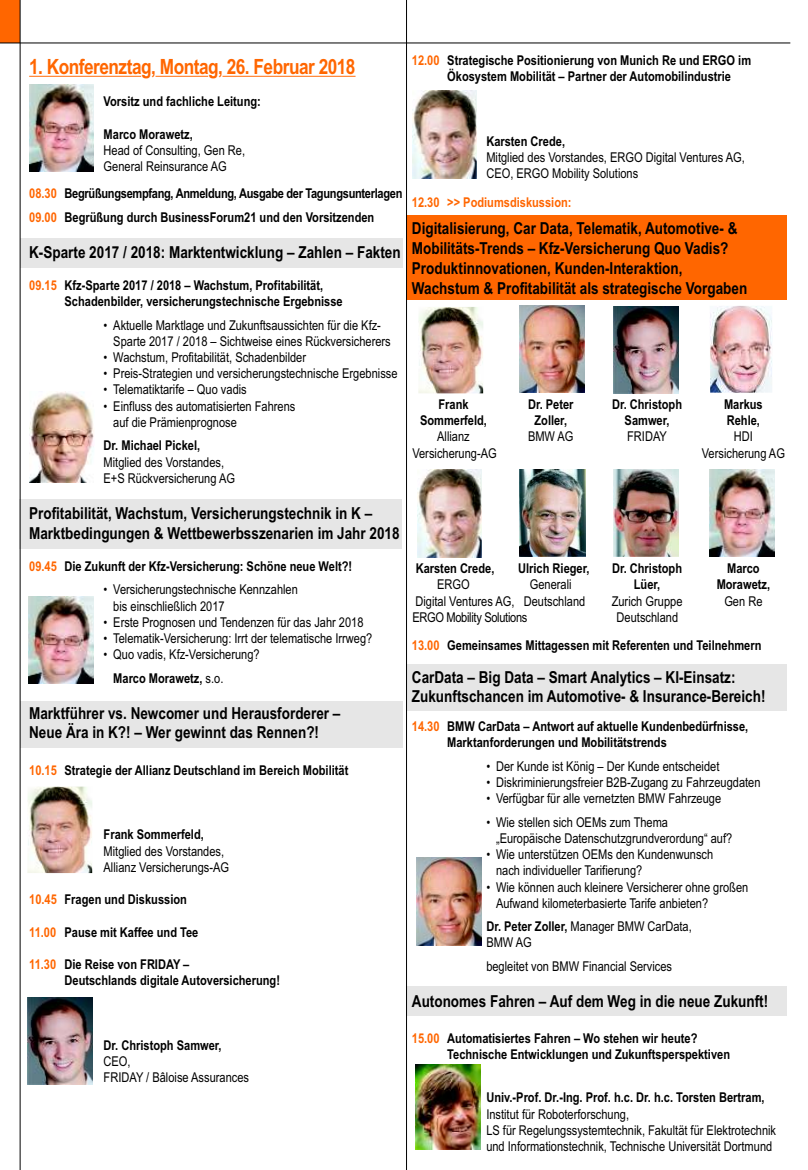
<style>
.page{position:relative;width:808px;height:1170px;background:#fff}
.page>*{position:absolute;margin:0;border:0;box-sizing:border-box;transform-origin:0 0}
.t1{font:700 21px "Arial Narrow";letter-spacing:-.025em;color:#f60}
.t2{font:700 16.5px/19.8px "Arial Narrow";color:#000}
.t3{font:13.5px/16.2px "Arial Narrow";color:#000}
.t4{font:700 13.5px/16.2px "Arial Narrow";color:#000}
.t5{font:700 13.5px/23.4px "Arial Narrow";letter-spacing:-.025em;color:#000}
.t6{font:700 13.5px/23.4px "Arial Narrow";color:#f60}
.t7{font:13.5px "Arial Narrow";letter-spacing:-.025em;color:#000}
.s1{font-weight:700}
</style>
<div class="page">
<div style="left:406px;top:986px;width:381px;height:30px;background:#e6e6e6"></div>
<div style="left:406px;top:663px;width:381px;height:47px;background:#e6e6e6"></div>
<div style="left:0;top:0;width:20px;height:43px;background:#f60"></div>
<div style="left:19px;top:499px;width:383px;height:49px;background:#e6e6e6"></div>
<div style="left:20px;top:700px;width:382px;height:47px;background:#e6e6e6"></div>
<div style="left:407px;top:215px;width:380px;height:84px;background:#f60"></div>
<div style="left:20px;top:238px;width:383px;height:30px;background:#e6e6e6"></div>
<hr style="left:0;top:43px;width:790px;height:1px;background:#000">
<hr style="left:406px;top:0;width:1px;height:1169px;background:#000">
<hr style="left:29px;top:76px;width:112px;height:1px;background:#f60">
<hr style="left:155px;top:76px;width:53px;height:1px;background:#f60">
<hr style="left:222px;top:76px;width:133px;height:1px;background:#f60">
<img style="left:29px;top:84px;width:65px;height:87px">
<img style="left:29px;top:596px;width:64px;height:87px">
<hr style="left:20px;top:0;width:1px;height:1169px;background:#000">
<img style="left:27px;top:786px;width:65px;height:87px">
<img style="left:27px;top:997px;width:66px;height:86px">
<img style="left:418px;top:307px;width:65px;height:86px">
<img style="left:710px;top:470px;width:64px;height:86px">
<img style="left:613px;top:306px;width:66px;height:87px">
<img style="left:519px;top:469px;width:67px;height:87px">
<img style="left:613px;top:470px;width:65px;height:86px">
<img style="left:417px;top:857px;width:65px;height:88px">
<img style="left:519px;top:305px;width:65px;height:87px">
<img style="left:416px;top:1064px;width:64px;height:85px">
<img style="left:710px;top:306px;width:62px;height:86px">
<img style="left:417px;top:469px;width:65px;height:88px">
<img style="left:412px;top:91px;width:64px;height:88px">
<img style="left:30px;top:391px;width:64px;height:91px">
<h1 class="t1" style="left:29px;top:59px;width:328px">1. Konferenztag, Montag, 26. Februar 2018</h1>
<p class="t4" style="left:104px;top:95px;width:159px">Vorsitz und fachliche Leitung:</p>
<p class="t4" style="left:104px;top:127px;width:91px">Marco Morawetz,</p>
<p class="t3" style="left:104px;top:143px;width:143px">Head of Consulting, Gen Re,<br>General Reinsurance AG</p>
<p class="t5" style="left:65px;top:183px;width:339px">Begrüßungsempfang, Anmeldung, Ausgabe der Tagungsunterlagen<br>Begrüßung durch BusinessForum21 und den Vorsitzenden</p>
<p class="t2" style="left:29px;top:243px;width:373px">K-Sparte 2017 / 2018: Marktentwicklung – Zahlen – Fakten</p>
<p class="t4" style="left:65px;top:278px;width:280px">Kfz-Sparte 2017 / 2018 – Wachstum, Profitabilität,<br>Schadenbilder, versicherungstechnische Ergebnisse</p>
<p class="t3" style="left:113px;top:318px;width:279px;text-indent:-10px">• Aktuelle Marktlage und Zukunftsaussichten für die Kfz-<br>Sparte 2017 / 2018 – Sichtweise eines Rückversicherers</p>
<p class="t3" style="left:104px;top:350px;width:204px">• Wachstum, Profitabilität, Schadenbilder</p>
<p class="t3" style="left:104px;top:366px;width:295px">• Preis-Strategien und versicherungstechnische Ergebnisse</p>
<p class="t3" style="left:104px;top:383px;width:145px">• Telematiktarife – Quo vadis</p>
<p class="t3" style="left:113px;top:399px;width:184px;text-indent:-10px">• Einfluss des automatisierten Fahrens auf die Prämienprognose</p>
<p class="t4" style="left:104px;top:438px;width:98px">Dr. Michael Pickel,</p>
<p class="t3" style="left:104px;top:455px;width:133px">Mitglied des Vorstandes,<br>E+S Rückversicherung AG</p>
<p class="t2" style="left:29px;top:504px;width:372px">Profitabilität, Wachstum, Versicherungstechnik in K –<br>Marktbedingungen &amp; Wettbewerbsszenarien im Jahr 2018</p>
<p class="t4" style="left:65px;top:559px;width:289px">Die Zukunft der Kfz-Versicherung: Schöne neue Welt?!</p>
<p class="t3" style="left:113px;top:582px;width:186px;text-indent:-10px">• Versicherungstechnische Kennzahlen bis einschließlich 2017</p>
<p class="t3" style="left:104px;top:615px;width:261px">• Erste Prognosen und Tendenzen für das Jahr 2018</p>
<p class="t3" style="left:104px;top:631px;width:270px">• Telematik-Versicherung: Irrt der telematische Irrweg?</p>
<p class="t3" style="left:113px;top:644px;width:148px;line-height:23.4px;text-indent:-10px">• Quo vadis, Kfz-Versicherung?<br><span class="s1">Marco Morawetz,</span> s.o.</p>
<p class="t2" style="left:29px;top:704px;width:313px">Marktführer vs. Newcomer und Herausforderer –<br>Neue Ära in K?! – Wer gewinnt das Rennen?!</p>
<p class="t4" style="left:65px;top:762px;width:285px">Strategie der Allianz Deutschland im Bereich Mobilität</p>
<p class="t6" style="left:29px;top:183px;width:29px">08.30<br>09.00</p>
<p class="t6" style="left:29px;top:275px;width:29px">09.15</p>
<p class="t6" style="left:29px;top:555px;width:29px">09.45</p>
<p class="t6" style="left:29px;top:759px;width:29px">10.15</p>
<p class="t6" style="left:29px;top:888px;width:29px">10.45</p>
<p class="t6" style="left:29px;top:921px;width:29px">11.00</p>
<p class="t6" style="left:29px;top:953px;width:29px">11.30</p>
<p class="t4" style="left:104px;top:827px;width:102px">Frank Sommerfeld,</p>
<p class="t3" style="left:104px;top:843px;width:127px">Mitglied des Vorstandes,<br>Allianz Versicherungs-AG</p>
<p class="t4" style="left:65px;top:892px;width:124px">Fragen und Diskussion</p>
<p class="t4" style="left:65px;top:924px;width:135px">Pause mit Kaffee und Tee</p>
<p class="t4" style="left:65px;top:957px;width:217px">Die Reise von FRIDAY –<br>Deutschlands digitale Autoversicherung!</p>
<p class="t4" style="left:104px;top:1038px;width:120px">Dr. Christoph Samwer,</p>
<p class="t3" style="left:104px;top:1054px;width:147px">CEO,<br>FRIDAY / Bâloise Assurances</p>
<p class="t6" style="left:412px;top:50px;width:29px">12.00</p>
<p class="t4" style="left:447px;top:53px;width:305px">Strategische Positionierung von Munich Re und ERGO im<br>Ökosystem Mobilität – Partner der Automobilindustrie</p>
<p class="t4" style="left:486px;top:134px;width:80px">Karsten Crede,</p>
<p class="t3" style="left:486px;top:150px;width:260px">Mitglied des Vorstandes, ERGO Digital Ventures AG,<br>CEO, ERGO Mobility Solutions</p>
<p class="t6" style="left:412px;top:192px;width:161px">12.30 &gt;&gt; Podiumsdiskussion:</p>
<p class="t2" style="left:412px;top:220px;width:337px">Digitalisierung, Car Data, Telematik, Automotive- &amp; Mobilitäts-Trends – Kfz-Versicherung Quo Vadis?<br>Produktinnovationen, Kunden-Interaktion, Wachstum &amp; Profitabilität als strategische Vorgaben</p>
<p class="t4" style="left:438px;top:397px;width:32px">Frank</p>
<p class="t4" style="left:528px;top:397px;width:47px">Dr. Peter</p>
<p class="t4" style="left:612px;top:397px;width:72px">Dr. Christoph</p>
<p class="t4" style="left:724px;top:397px;width:40px">Markus</p>
<p class="t4" style="left:420px;top:413px;width:69px">Sommerfeld,</p>
<p class="t4" style="left:534px;top:413px;width:34px">Zoller,</p>
<p class="t4" style="left:625px;top:413px;width:46px">Samwer,</p>
<p class="t4" style="left:727px;top:413px;width:35px">Rehle,</p>
<p class="t3" style="left:437px;top:429px;width:34px">Allianz</p>
<p class="t3" style="left:528px;top:429px;width:47px">BMW AG</p>
<p class="t3" style="left:627px;top:429px;width:41px">FRIDAY</p>
<p class="t3" style="left:734px;top:429px;width:21px">HDI</p>
<p class="t3" style="left:412px;top:446px;width:86px">Versicherung-AG</p>
<p class="t3" style="left:702px;top:446px;width:85px">Versicherung AG</p>
<p class="t4" style="left:416px;top:561px;width:80px">Karsten Crede,</p>
<p class="t4" style="left:518px;top:561px;width:73px">Ulrich Rieger,</p>
<p class="t4" style="left:612px;top:561px;width:72px">Dr. Christoph</p>
<p class="t4" style="left:727px;top:561px;width:34px">Marco</p>
<p class="t3" style="left:437px;top:577px;width:34px">ERGO</p>
<p class="t3" style="left:530px;top:577px;width:43px">Generali</p>
<p class="t4" style="left:634px;top:577px;width:28px">Lüer,</p>
<p class="t4" style="left:717px;top:577px;width:55px">Morawetz,</p>
<p class="t3" style="left:415px;top:594px;width:171px">Digital Ventures AG, Deutschland</p>
<p class="t3" style="left:612px;top:594px;width:72px">Zurich Gruppe</p>
<p class="t3" style="left:724px;top:594px;width:40px">Gen Re</p>
<p class="t7" style="left:412px;top:612px;width:117px">ERGO Mobility Solutions</p>
<p class="t3" style="left:617px;top:610px;width:63px">Deutschland</p>
<p class="t4" style="left:447px;top:638px;width:316px">Gemeinsames Mittagessen mit Referenten und Teilnehmern</p>
<p class="t2" style="left:412px;top:668px;width:355px">CarData – Big Data – Smart Analytics – KI-Einsatz:<br>Zukunftschancen im Automotive- &amp; Insurance-Bereich!</p>
<p class="t4" style="left:447px;top:719px;width:302px">BMW CarData – Antwort auf aktuelle Kundenbedürfnisse,<br>Marktanforderungen und Mobilitätstrends</p>
<p class="t3" style="left:486px;top:759px;width:235px">• Der Kunde ist König – Der Kunde entscheidet</p>
<p class="t3" style="left:486px;top:775px;width:276px">• Diskriminierungsfreier B2B-Zugang zu Fahrzeugdaten</p>
<p class="t3" style="left:486px;top:791px;width:236px">• Verfügbar für alle vernetzten BMW Fahrzeuge</p>
<p class="t3" style="left:496px;top:815px;width:238px;text-indent:-10px">• Wie stellen sich OEMs zum Thema „Europäische Datenschutzgrundverordung“ auf?</p>
<p class="t3" style="left:496px;top:847px;width:219px;text-indent:-10px">• Wie unterstützen OEMs den Kundenwunsch nach individueller Tarifierung?</p>
<p class="t3" style="left:496px;top:879px;width:254px;text-indent:-10px">• Wie können auch kleinere Versicherer ohne großen<br>Aufwand kilometerbasierte Tarife anbieten?</p>
<p class="t3" style="left:486px;top:919px;width:207px"><span class="s1">Dr. Peter Zoller,</span> Manager BMW CarData,<br>BMW AG</p>
<p class="t3" style="left:486px;top:959px;width:187px">begleitet von BMW Financial Services</p>
<p class="t2" style="left:412px;top:992px;width:358px">Autonomes Fahren – Auf dem Weg in die neue Zukunft!</p>
<p class="t4" style="left:447px;top:1031px;width:284px">Automatisiertes Fahren – Wo stehen wir heute?<br>Technische Entwicklungen und Zukunftsperspektiven</p>
<p class="t4" style="left:486px;top:1090px;width:280px">Univ.-Prof. Dr.-Ing. Prof. h.c. Dr. h.c. Torsten Bertram,</p>
<p class="t3" style="left:486px;top:1106px;width:291px">Institut für Roboterforschung,<br>LS für Regelungssystemtechnik, Fakultät für Elektrotechnik und Informationstechnik, Technische Universität Dortmund</p>
<p class="t6" style="left:412px;top:635px;width:29px">13.00</p>
<p class="t6" style="left:412px;top:716px;width:29px">14.30</p>
<p class="t6" style="left:412px;top:1027px;width:29px">15.00</p>
</div>
